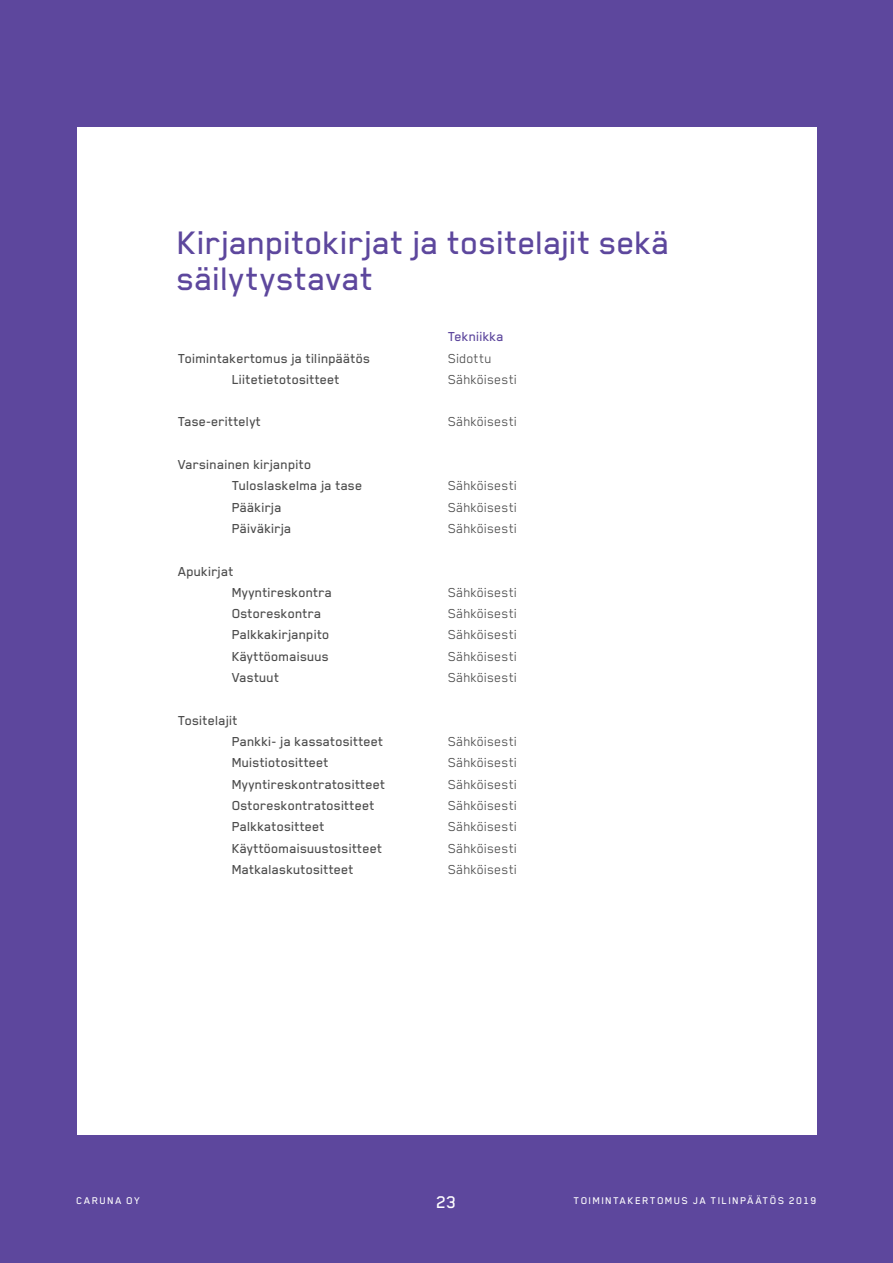
<style>
.page{position:relative;width:893px;height:1263px;background:#5d479d}
.page>*{position:absolute;margin:0;border:0;box-sizing:border-box;transform-origin:0 0}
.t1{font:500 37.5px/36px "Blender Pro";letter-spacing:.005em;color:#5d479d}
.t2{font:500 19.5px "Blender Pro";color:#fff}
.t3{font:500 15px/21.3px "Blender Pro";letter-spacing:.005em;color:#4c4c4c}
.t4{font:15px "Blender Pro";letter-spacing:.005em;color:#4c4c4c}
.t5{font:500 15px "Blender Pro";letter-spacing:.005em;color:#5d479d}
.t6{font:500 11.25px "Blender Pro";letter-spacing:.12em;color:#fff}
</style>
<div class="page">
<div style="left:77px;top:128px;width:739px;height:1007px;background:#fff"></div>
<h1 class="t1" style="left:178px;top:223px;width:494px">Kirjanpitokirjat ja tositelajit sekä säilytystavat</h1>
<p class="t5" style="left:448px;top:329px;width:57px">Tekniikka</p>
<p class="t3" style="left:178px;top:347px;width:194px">Toimintakertomus ja tilinpäätös</p>
<p class="t4" style="left:448px;top:350px;width:45px">Sidottu</p>
<p class="t3" style="left:232px;top:368px;width:109px">Liitetietotositteet</p>
<p class="t4" style="left:448px;top:371px;width:71px">Sähköisesti</p>
<p class="t3" style="left:178px;top:411px;width:85px">Tase-erittelyt</p>
<p class="t4" style="left:448px;top:414px;width:71px">Sähköisesti</p>
<p class="t3" style="left:232px;top:453px;width:132px;text-indent:-54px">Varsinainen kirjanpito<br>Tuloslaskelma ja tase</p>
<p class="t4" style="left:448px;top:478px;width:71px">Sähköisesti</p>
<p class="t3" style="left:232px;top:496px;width:51px">Pääkirja</p>
<p class="t4" style="left:448px;top:499px;width:71px">Sähköisesti</p>
<p class="t3" style="left:232px;top:517px;width:61px">Päiväkirja</p>
<p class="t4" style="left:448px;top:520px;width:71px">Sähköisesti</p>
<p class="t3" style="left:232px;top:560px;width:102px;text-indent:-54px">Apukirjat<br>Myyntireskontra</p>
<p class="t4" style="left:448px;top:584px;width:71px">Sähköisesti</p>
<p class="t3" style="left:232px;top:603px;width:91px">Ostoreskontra</p>
<p class="t4" style="left:448px;top:605px;width:71px">Sähköisesti</p>
<p class="t3" style="left:232px;top:624px;width:99px">Palkkakirjanpito</p>
<p class="t4" style="left:448px;top:627px;width:71px">Sähköisesti</p>
<p class="t3" style="left:232px;top:645px;width:99px">Käyttöomaisuus</p>
<p class="t4" style="left:448px;top:648px;width:71px">Sähköisesti</p>
<p class="t3" style="left:232px;top:666px;width:49px">Vastuut</p>
<p class="t4" style="left:448px;top:669px;width:71px">Sähköisesti</p>
<p class="t3" style="left:232px;top:709px;width:153px;text-indent:-54px">Tositelajit<br>Pankki- ja kassatositteet</p>
<p class="t4" style="left:448px;top:733px;width:71px">Sähköisesti</p>
<p class="t3" style="left:232px;top:752px;width:98px">Muistiotositteet</p>
<p class="t4" style="left:448px;top:755px;width:71px">Sähköisesti</p>
<p class="t3" style="left:232px;top:773px;width:155px">Myyntireskontratositteet</p>
<p class="t4" style="left:448px;top:776px;width:71px">Sähköisesti</p>
<p class="t3" style="left:232px;top:794px;width:144px">Ostoreskontratositteet</p>
<p class="t4" style="left:448px;top:797px;width:71px">Sähköisesti</p>
<p class="t3" style="left:232px;top:816px;width:94px">Palkkatositteet</p>
<p class="t4" style="left:448px;top:818px;width:71px">Sähköisesti</p>
<p class="t3" style="left:232px;top:837px;width:152px">Käyttöomaisuustositteet</p>
<p class="t4" style="left:448px;top:840px;width:71px">Sähköisesti</p>
<p class="t3" style="left:232px;top:858px;width:123px">Matkalaskutositteet</p>
<p class="t4" style="left:448px;top:861px;width:71px">Sähköisesti</p>
<p class="t6" style="left:77px;top:1194px;width:65px">CARUNA OY</p>
<h2 class="t2" style="left:436px;top:1191px;width:22px">23</h2>
<p class="t6" style="left:574px;top:1194px;width:244px">TOIMINTAKERTOMUS JA TILINPÄÄTÖS 2019</p>
</div>
